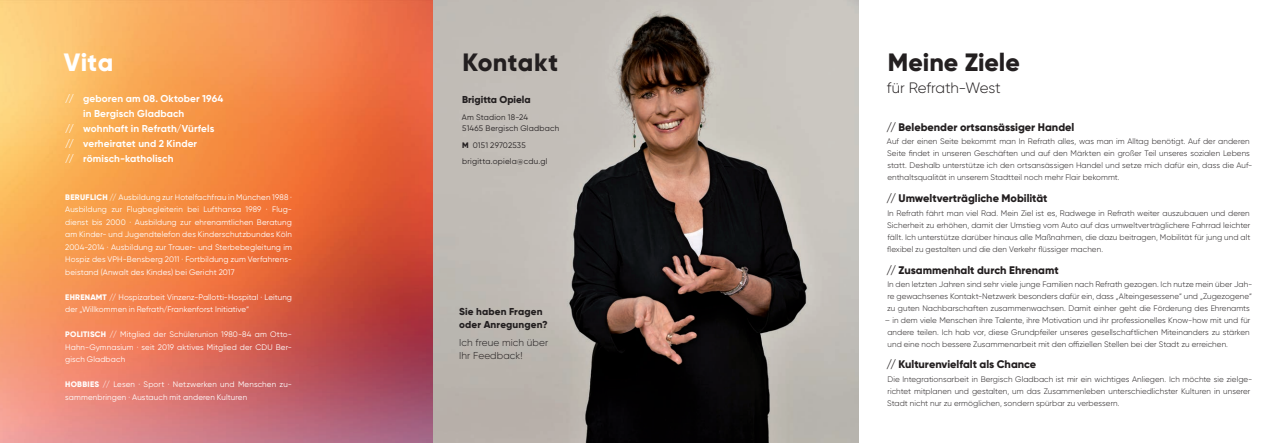
<style>
.page{position:relative;width:1287px;height:443px;background:#fff}
.page>*{position:absolute;margin:0;border:0;box-sizing:border-box;transform-origin:0 0}
.t1{font:800 25px "Gilroy";color:#231f20}
.t2{font:800 25px "Gilroy";color:#fff}
.t3{font:300 15px "Gilroy";letter-spacing:-.01em;color:#231f20}
.Zwiti{font:800 11px "Gilroy";letter-spacing:-.005em;color:#231f20}
.copy_weiß{font:700 10px/15px "Gilroy";letter-spacing:.01em;color:#fff}
.Zwiti-2{font:800 10px/13px "Gilroy";letter-spacing:.01em;color:#231f20}
.Zwiti-3{font:300 10px/13px "Gilroy";letter-spacing:.01em;color:#231f20}
.copy{font:300 8px/12px "Gilroy";letter-spacing:.005em;color:#231f20;text-align:justify}
.copy_weiß-2{font:8px/12.5px "Gilroy";letter-spacing:.01em;color:#fff;text-align:justify}
.VK_Adresse{font:8px/11px "Gilroy";letter-spacing:.025em;color:#231f20}
.s1{font-weight:800}
</style>
<div class="page">
<img style="left:0;top:0;width:859px;height:442px">
<p class="t2" style="left:64px;top:47px;width:51px">Vita</p>
<p class="t1" style="left:463px;top:47px;width:97px">Kontakt</p>
<p class="copy_weiß" style="left:83px;top:90px;width:141px;text-indent:-18px">// geboren am 08. Oktober 1964 in Bergisch Gladbach</p>
<p class="copy_weiß" style="left:65px;top:120px;width:151px">// wohnhaft in Refrath/Vürfels</p>
<p class="copy_weiß" style="left:65px;top:135px;width:133px">// verheiratet und 2 Kinder</p>
<p class="copy_weiß" style="left:65px;top:150px;width:110px">// römisch-katholisch</p>
<p class="copy_weiß-2" style="left:65px;top:190px;width:228px"><span class="s1">BERUFLICH</span> // Ausbildung zur Hotelfachfrau in München 1988 ∙ Ausbildung zur Flugbegleiterin bei Lufthansa 1989 ∙ Flug&shy;dienst bis 2000 ∙ Ausbildung zur ehrenamtlichen Beratung am Kinder- und Jugendtelefon des Kinderschutzbundes Köln 2004-2014 ∙ Ausbildung zur Trauer- und Sterbebegleitung im Hospiz des VPH-Bensberg 2011 ∙ Fortbildung zum Verfahrens&shy;beistand (Anwalt des Kindes) bei Gericht 2017</p>
<p class="copy_weiß-2" style="left:65px;top:290px;width:228px"><span class="s1">EHRENAMT</span> // Hospizarbeit Vinzenz-Pallotti-Hospital ∙ Leitung der „Willkommen in Refrath/Frankenforst Initiative“</p>
<p class="copy_weiß-2" style="left:65px;top:327px;width:228px"><span class="s1">POLITISCH</span> // Mitglied der Schülerunion 1980-84 am Otto-Hahn-Gymnasium ∙ seit 2019 aktives Mitglied der CDU Ber&shy;gisch Gladbach</p>
<p class="copy_weiß-2" style="left:65px;top:377px;width:228px"><span class="s1">HOBBIES</span> // Lesen ∙ Sport ∙ Netzwerken und Menschen zu&shy;sammenbringen ∙ Austauch mit anderen Kulturen</p>
<p class="Zwiti-2" style="left:462px;top:93px;width:70px">Brigitta Opiela</p>
<p class="VK_Adresse" style="left:462px;top:111px;width:99px">Am Stadion 18-24<br>51465 Bergisch Gladbach</p>
<p class="VK_Adresse" style="left:462px;top:139px;width:65px"><span class="s1">M</span> 0151 29702535</p>
<p class="VK_Adresse" style="left:462px;top:156px;width:87px">brigitta.opiela@cdu.gl</p>
<p class="Zwiti-2" style="left:459px;top:304px;width:90px">Sie haben Fragen oder Anregungen?</p>
<p class="Zwiti-3" style="left:459px;top:336px;width:90px">Ich freue mich über<br>Ihr Feedback!</p>
<p class="t1" style="left:888px;top:47px;width:134px">Meine Ziele</p>
<p class="t3" style="left:887px;top:79px;width:116px">für Refrath-West</p>
<p class="Zwiti" style="left:886px;top:120px;width:189px">// Belebender ortsansässiger Handel</p>
<p class="copy" style="left:887px;top:135px;width:367px;text-align:left">Auf der einen Seite bekommt man In Refrath alles, was man im Alltag benötigt. Auf der anderen Seite findet in unseren Geschäften und auf den Märkten ein großer Teil unseres sozialen Lebens statt. Deshalb unterstütze ich den ortsansässigen Handel und setze mich dafür ein, dass die Auf&shy;enthaltsqualität in unserem Stadtteil noch mehr Flair bekommt.</p>
<p class="Zwiti" style="left:886px;top:191px;width:163px">// Umweltverträgliche Mobilität</p>
<p class="copy" style="left:887px;top:206px;width:365px">In Refrath fährt man viel Rad. Mein Ziel ist es, Radwege in Refrath weiter auszubauen und deren Sicherheit zu erhöhen, damit der Umstieg vom Auto auf das umweltverträglichere Fahrrad leichter fällt. Ich unterstütze darüber hinaus alle Maßnahmen, die dazu beitragen, Mobilität für jung und alt flexibel zu gestalten und die den Verkehr flüssiger machen.</p>
<p class="Zwiti" style="left:886px;top:262px;width:174px">// Zusammenhalt durch Ehrenamt</p>
<p class="copy" style="left:887px;top:278px;width:367px">In den letzten Jahren sind sehr viele junge Familien nach Refrath gezogen. Ich nutze mein über Jah&shy;re gewachsenes Kontakt-Netzwerk besonders dafür ein, dass „Alteingesessene“ und „Zugezogene“ zu guten Nachbarschaften zusammenwachsen. Damit einher geht die Förderung des Ehrenamts</p>
<p class="copy" style="left:887px;top:314px;width:365px;text-indent:-3px">– in dem viele Menschen ihre Talente, ihre Motivation und ihr professionelles Know-how mit und für andere teilen. Ich hab vor, diese Grundpfeiler unseres gesellschaftlichen Miteinanders zu stärken und eine noch bessere Zusammenarbeit mit den offiziellen Stellen bei der Stadt zu erreichen.</p>
<p class="Zwiti" style="left:886px;top:357px;width:151px">// Kulturenvielfalt als Chance</p>
<p class="copy" style="left:887px;top:372px;width:367px;text-align:left">Die Integrationsarbeit in Bergisch Gladbach ist mir ein wichtiges Anliegen. Ich möchte sie zielge&shy;richtet mitplanen und gestalten, um das Zusammenleben unterschiedlichster Kulturen in unserer<br>Stadt nicht nur zu ermöglichen, sondern spürbar zu verbessern.</p>
</div>
